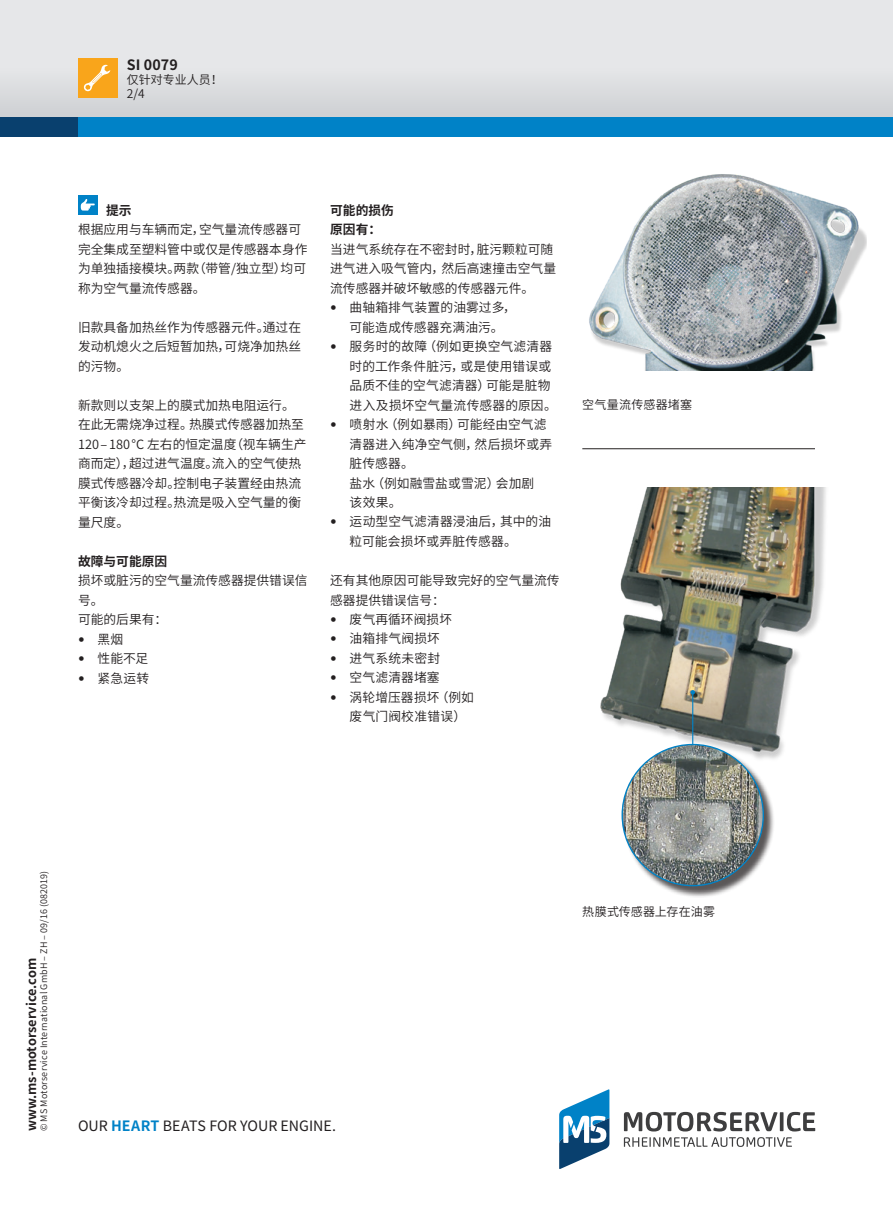
<style>
.page{position:relative;width:893px;height:1212px;background:#fff}
.page>*{position:absolute;margin:0;border:0;box-sizing:border-box;transform-origin:0 0}
.t1{font:14.25px "Noto Sans CJ Ksc";color:#231f20}
.t2{font:700 14.25px "Noto Sans CJ Ksc";letter-spacing:.005em;color:#231f20}
.t3{font:600 12.75px/19.5px "Noto Sans CJ Ksc";color:#231f20}
.t4{font:700 12.75px/19.5px "Noto Sans CJ Ksc";color:#231f20}
.t5{font:600 12px "Noto Sans CJ Ksc";letter-spacing:.005em;color:#231f20}
.t6{font:600 9px "Noto Sans CJ Ksc";letter-spacing:.02em;color:#231f20}
.s1{font-family:"Meta Offc Pro Norm";font-weight:400}
.s2{font-weight:700;color:#0082c7}
</style>
<div class="page">
<div style="left:0;top:0;width:893px;height:127px;background:#e6e7e9"></div>
<div style="left:0;top:68px;width:893px;height:49px;background:#dadbde"></div>
<div style="left:0;top:117px;width:893px;height:19px;background:#09406e"></div>
<div style="left:78px;top:117px;width:815px;height:19px;background:#0082c7"></div>
<div style="left:78px;top:58px;width:39px;height:39px;background:#f9a51b"></div>
<svg style="left:83px;top:64px;width:27px;height:28px"></svg>
<svg style="left:559px;top:1089px;width:50px;height:80px"></svg>
<svg style="left:624px;top:1137px;width:168px;height:10px"></svg>
<svg style="left:787px;top:1112px;width:28px;height:19px"></svg>
<hr style="left:780px;top:1112px;width:3px;height:19px;background:#3e3e3f">
<svg style="left:624px;top:1112px;width:153px;height:19px"></svg>
<div style="left:78px;top:195px;width:19px;height:19px;background:#0082c7"></div>
<svg style="left:81px;top:199px;width:14px;height:12px"></svg>
<img style="left:589px;top:174px;width:278px;height:196px">
<img style="left:600px;top:487px;width:226px;height:272px">
<div style="left:623px;top:745px;width:152px;height:152px;background:#231f20;opacity:.75"></div>
<img style="left:622px;top:744px;width:141px;height:142px;border-radius:71px">
<hr style="left:692px;top:692px;width:1px;height:53px;background:#0082c7">
<svg style="left:690px;top:690px;width:5px;height:4px"></svg>
<hr style="left:582px;top:448px;width:233px;height:1px;background:#231f20">
<p class="t2" style="left:127px;top:57px;width:52px">SI 0079</p>
<p class="t5" style="left:127px;top:73px;width:97px">仅针对专业人员！</p>
<p class="t5" style="left:127px;top:86px;width:19px">2/4</p>
<p class="t4" style="left:106px;top:200px;width:27px">提示</p>
<p class="t3" style="left:78px;top:220px;width:231px">根据应用与车辆而定，空气量流传感器可完全集成至塑料管中或仅是传感器本身作为单独插接模块。两款（带管/独立型）均可称为空气量流传感器。</p>
<p class="t3" style="left:78px;top:317px;width:225px;text-align:justify">旧款具备加热丝作为传感器元件。通过在发动机熄火之后短暂加热，可烧净加热丝的污物。</p>
<p class="t3" style="left:78px;top:395px;width:230px">新款则以支架上的膜式加热电阻运行。在此无需烧净过程。热膜式传感器加热至<br>120–180°C 左右的恒定温度（视车辆生产商而定），超过进气温度。流入的空气使热膜式传感器冷却。控制电子装置经由热流平衡该冷却过程。热流是吸入空气量的衡量尺度。</p>
<p class="t4" style="left:78px;top:551px;width:91px">故障与可能原因</p>
<p class="t3" style="left:78px;top:571px;width:231px">损坏或脏污的空气量流传感器提供错误信号。<br>可能的后果有：</p>
<p class="t3" style="left:78px;top:629px;width:47px"><span class="s1">•</span> 黑烟</p>
<p class="t3" style="left:78px;top:649px;width:72px"><span class="s1">•</span> 性能不足</p>
<p class="t3" style="left:78px;top:668px;width:73px"><span class="s1">•</span> 紧急运转</p>
<p class="t4" style="left:330px;top:200px;width:65px">可能的损伤原因有：</p>
<p class="t3" style="left:330px;top:239px;width:227px">当进气系统存在不密封时，脏污颗粒可随进气进入吸气管内，然后高速撞击空气量流传感器并破坏敏感的传感器元件。</p>
<p class="t3" style="left:330px;top:298px;width:187px;text-align:center"><span class="s1">•</span> 曲轴箱排气装置的油雾过多，可能造成传感器充满油污。</p>
<p class="t3" style="left:350px;top:337px;width:209px;text-indent:-19px"><span class="s1">•</span> 服务时的故障（例如更换空气滤清器时的工作条件脏污，或是使用错误或品质不佳的空气滤清器）可能是脏物进入及损坏空气量流传感器的原因。</p>
<p class="t3" style="left:350px;top:415px;width:204px;text-indent:-19px"><span class="s1">•</span> 喷射水（例如暴雨）可能经由空气滤清器进入纯净空气侧，然后损坏或弄脏传感器。<br>盐水（例如融雪盐或雪泥）会加剧<br>该效果。</p>
<p class="t3" style="left:350px;top:512px;width:203px;text-indent:-19px"><span class="s1">•</span> 运动型空气滤清器浸油后，其中的油粒可能会损坏或弄脏传感器。</p>
<p class="t3" style="left:330px;top:571px;width:231px">还有其他原因可能导致完好的空气量流传感器提供错误信号：</p>
<p class="t3" style="left:330px;top:610px;width:123px"><span class="s1">•</span> 废气再循环阀损坏</p>
<p class="t3" style="left:330px;top:629px;width:111px"><span class="s1">•</span> 油箱排气阀损坏</p>
<p class="t3" style="left:330px;top:649px;width:111px"><span class="s1">•</span> 进气系统未密封</p>
<p class="t3" style="left:330px;top:668px;width:111px"><span class="s1">•</span> 空气滤清器堵塞</p>
<p class="t3" style="left:350px;top:688px;width:126px;text-indent:-19px"><span class="s1">•</span> 涡轮增压器损坏（例如废气门阀校准错误）</p>
<p class="t5" style="left:582px;top:398px;width:111px">空气量流传感器堵塞</p>
<p class="t6" style="left:39px;top:1131px;width:262px;rotate:-90deg">© MS Motorservice International GmbH – ZH – 09/16 (082019)</p>
<p class="t4" style="left:22px;top:1131px;width:175px;rotate:-90deg">www.ms-motorservice.com</p>
<p class="t1" style="left:78px;top:1118px;width:259px">OUR <span class="s2">HEART</span> BEATS FOR YOUR ENGINE.</p>
<p class="t5" style="left:582px;top:905px;width:134px">热膜式传感器上存在油雾</p>
</div>
